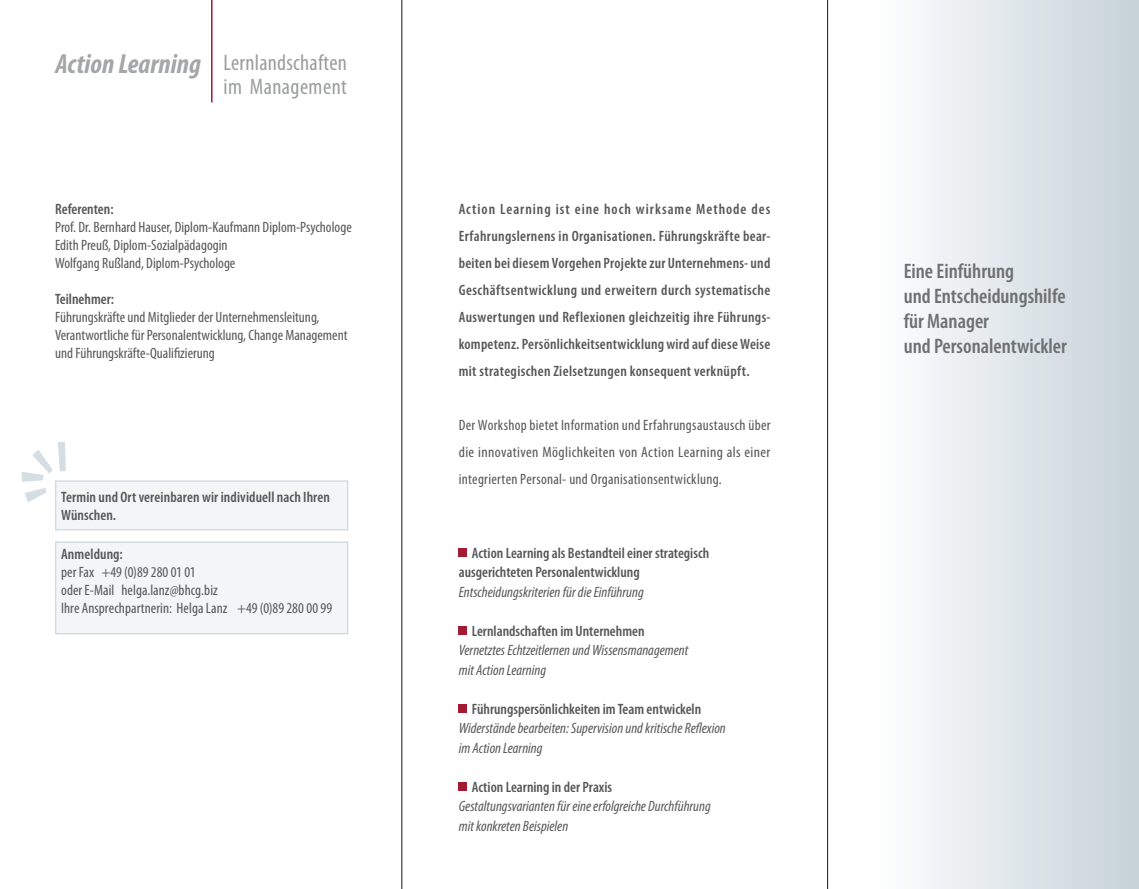
<style>
.page{position:relative;width:1139px;height:889px;background:#fff}
.page>*{position:absolute;margin:0;border:0;box-sizing:border-box;transform-origin:0 0}
.t1{font:italic 700 condensed 27.6px "Myriad Pro";color:#a4a6a8}
.t2{font:condensed 22.5px/23.1px "Myriad Pro";letter-spacing:.01em;color:#9b9d9e}
.t3{font:600 condensed 21px/25.2px "Myriad Pro";color:#6e7071}
.t4{font:600 condensed 15px/27px "Myriad Pro";color:#565757}
.t5{font:condensed 15px/18px "Myriad Pro";color:#565757}
.t6{font:italic condensed 15px/19.5px "Myriad Pro";color:#565757}
</style>
<div class="page">
<div style="left:871px;top:0;width:267px;height:888px;background:linear-gradient(to right,#fff,#c6d2d9)"></div>
<hr style="left:211px;top:0;width:1px;height:102px;background:#a31b33">
<div style="left:458px;top:548px;width:9px;height:8px;background:#a31b33"></div>
<div style="left:458px;top:626px;width:9px;height:8px;background:#a31b33"></div>
<div style="left:458px;top:704px;width:9px;height:8px;background:#a31b33"></div>
<div style="left:458px;top:782px;width:9px;height:8px;background:#a31b33"></div>
<hr style="left:401px;top:0;width:1px;height:888px;background:#1a1817">
<hr style="left:827px;top:0;width:1px;height:888px;background:#1a1817">
<div style="left:56px;top:481px;width:291px;height:48px;background:#f3f5f6"></div>
<div style="left:55px;top:480px;width:293px;height:50px;border:1px solid #c3cfd7"></div>
<svg style="left:22px;top:442px;width:44px;height:39px"></svg>
<svg style="left:25px;top:488px;width:21px;height:14px"></svg>
<div style="left:56px;top:542px;width:291px;height:91px;background:#f3f5f6"></div>
<div style="left:55px;top:541px;width:293px;height:93px;border:1px solid #c3cfd7"></div>
<h1 class="t1" style="left:55px;top:47px;width:147px">Action Learning</h1>
<h2 class="t2" style="left:223px;top:51px;width:125px">Lernlandschaften im Management</h2>
<p class="t4" style="left:55px;top:195px;width:60px">Referenten:</p>
<p class="t5" style="left:55px;top:217px;width:298px">Prof. Dr. Bernhard Hauser, Diplom-Kaufmann Diplom-Psychologe<br>Edith Preuß, Diplom-Sozialpädagogin<br>Wolfgang Rußland, Diplom-Psychologe</p>
<p class="t4" style="left:55px;top:285px;width:60px">Teilnehmer:</p>
<p class="t5" style="left:55px;top:307px;width:294px">Führungskräfte und Mitglieder der Unternehmensleitung,<br>Verantwortliche für Personalentwicklung, Change Management und Führungskräfte-Qualifizierung</p>
<p class="t4" style="left:61px;top:487px;width:270px;line-height:18px">Termin und Ort vereinbaren wir individuell nach Ihren<br>Wünschen.</p>
<p class="t4" style="left:61px;top:540px;width:63px">Anmeldung:</p>
<p class="t5" style="left:61px;top:562px;width:272px">per Fax +49 (0)89 280 01 01<br>oder E-Mail helga.lanz@bhcg.biz<br>Ihre Ansprechpartnerin: Helga Lanz +49 (0)89 280 00 99</p>
<p class="t4" style="left:458px;top:195px;width:313px;text-align:justify">Action Learning ist eine hoch wirksame Methode des Erfahrungslernens in Organisationen. Führungskräfte bear&shy;beiten bei diesem Vorgehen Projekte zur Unternehmens- und Geschäftsentwicklung und erweitern durch systematische Auswertungen und Reflexionen gleichzeitig ihre Führungs&shy;kompetenz. Persönlichkeitsentwicklung wird auf diese Weise mit strategischen Zielsetzungen konsequent verknüpft.</p>
<p class="t5" style="left:458px;top:411px;width:313px;line-height:27px;text-align:justify">Der Workshop bietet Information und Erfahrungsaustausch über die innovativen Möglichkeiten von Action Learning als einer integrierten Personal- und Organisationsentwicklung.</p>
<p class="t4" style="left:458px;top:542px;width:252px;line-height:19.5px;text-indent:13px">Action Learning als Bestandteil einer strategisch ausgerichteten Personalentwicklung</p>
<p class="t6" style="left:458px;top:581px;width:186px">Entscheidungskriterien für die Einführung</p>
<p class="t4" style="left:471px;top:616px;width:174px">Lernlandschaften im Unternehmen</p>
<p class="t6" style="left:458px;top:640px;width:231px">Vernetztes Echtzeitlernen und Wissensmanagement mit Action Learning</p>
<p class="t4" style="left:471px;top:694px;width:231px">Führungspersönlichkeiten im Team entwickeln</p>
<p class="t6" style="left:458px;top:718px;width:268px">Widerstände bearbeiten: Supervision und kritische Reflexion im Action Learning</p>
<p class="t4" style="left:471px;top:772px;width:142px">Action Learning in der Praxis</p>
<p class="t6" style="left:458px;top:796px;width:253px">Gestaltungsvarianten für eine erfolgreiche Durchführung mit konkreten Beispielen</p>
<h3 class="t3" style="left:903px;top:258px;width:165px">Eine Einführung<br>und Entscheidungshilfe für Manager<br>und Personalentwickler</h3>
</div>
